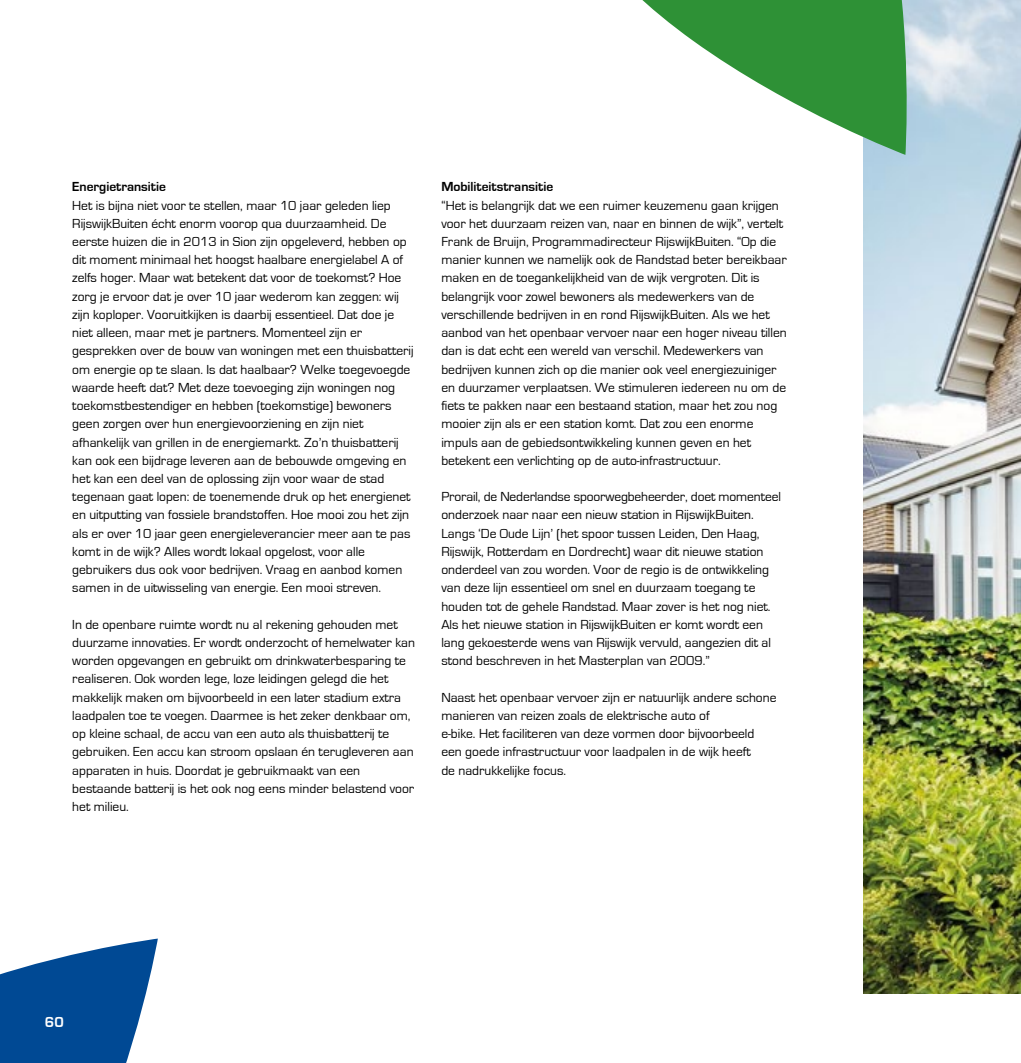
<style>
.page{position:relative;width:1021px;height:1063px;background:#fff}
.page>*{position:absolute;margin:0;border:0;box-sizing:border-box;transform-origin:0 0}
.t1{font:700 15px "Eurostile";color:#fff}
.Bodytekst{font:13.5px/18.3px "Eurostile";color:#000}
.Tussenkop{font:700 13.5px "Eurostile";color:#000}
</style>
<div class="page">
<img style="left:863px;top:0;width:157px;height:994px">
<svg style="left:642px;top:0;width:271px;height:155px;fill:#2e9136"></svg>
<svg style="left:0;top:939px;width:158px;height:124px"></svg>
<p class="Tussenkop" style="left:72px;top:180px;width:95px">Energietransitie</p>
<p class="Bodytekst" style="left:72px;top:196px;width:343px">Het is bijna niet voor te stellen, maar 10 jaar geleden liep RijswijkBuiten écht enorm voorop qua duurzaamheid. De eerste huizen die in 2013 in Sion zijn opgeleverd, hebben op dit moment minimaal het hoogst haalbare energielabel A of zelfs hoger. Maar wat betekent dat voor de toekomst? Hoe zorg je ervoor dat je over 10 jaar wederom kan zeggen: wij zijn koploper. Vooruitkijken is daarbij essentieel. Dat doe je niet alleen, maar met je partners. Momenteel zijn er gesprekken over de bouw van woningen met een thuisbatterij om energie op te slaan. Is dat haalbaar? Welke toegevoegde waarde heeft dat? Met deze toevoeging zijn woningen nog toekomstbestendiger en hebben (toekomstige) bewoners geen zorgen over hun energievoorziening en zijn niet afhankelijk van grillen in de energiemarkt. Zo’n thuisbatterij kan ook een bijdrage leveren aan de bebouwde omgeving en het kan een deel van de oplossing zijn voor waar de stad tegenaan gaat lopen: de toenemende druk op het energienet en uitputting van fossiele brandstoffen. Hoe mooi zou het zijn als er over 10 jaar geen energieleverancier meer aan te pas komt in de wijk? Alles wordt lokaal opgelost, voor alle gebruikers dus ook voor bedrijven. Vraag en aanbod komen samen in de uitwisseling van energie. Een mooi streven.</p>
<p class="Bodytekst" style="left:72px;top:616px;width:344px">In de openbare ruimte wordt nu al rekening gehouden met duurzame innovaties. Er wordt onderzocht of hemelwater kan worden opgevangen en gebruikt om drinkwaterbesparing te realiseren. Ook worden lege, loze leidingen gelegd die het makkelijk maken om bijvoorbeeld in een later stadium extra laadpalen toe te voegen. Daarmee is het zeker denkbaar om, op kleine schaal, de accu van een auto als thuisbatterij te gebruiken. Een accu kan stroom opslaan én terugleveren aan apparaten in huis. Doordat je gebruikmaakt van een bestaande batterij is het ook nog eens minder belastend voor het milieu.</p>
<p class="Tussenkop" style="left:441px;top:180px;width:113px">Mobiliteitstransitie</p>
<p class="Bodytekst" style="left:441px;top:196px;width:347px">“Het is belangrijk dat we een ruimer keuzemenu gaan krijgen voor het duurzaam reizen van, naar en binnen de wijk”, vertelt Frank de Bruijn, Programmadirecteur RijswijkBuiten. “Op die manier kunnen we namelijk ook de Randstad beter bereikbaar maken en de toegankelijkheid van de wijk vergroten. Dit is belangrijk voor zowel bewoners als medewerkers van de verschillende bedrijven in en rond RijswijkBuiten. Als we het aanbod van het openbaar vervoer naar een hoger niveau tillen dan is dat echt een wereld van verschil. Medewerkers van bedrijven kunnen zich op die manier ook veel energiezuiniger en duurzamer verplaatsen. We stimuleren iedereen nu om de fiets te pakken naar een bestaand station, maar het zou nog mooier zijn als er een station komt. Dat zou een enorme impuls aan de gebiedsontwikkeling kunnen geven en het betekent een verlichting op de auto-infrastructuur.</p>
<p class="Bodytekst" style="left:441px;top:488px;width:341px">Prorail, de Nederlandse spoorwegbeheerder, doet momenteel onderzoek naar naar een nieuw station in RijswijkBuiten.<br>Langs ‘De Oude Lijn’ (het spoor tussen Leiden, Den Haag, Rijswijk, Rotterdam en Dordrecht) waar dit nieuwe station onderdeel van zou worden. Voor de regio is de ontwikkeling van deze lijn essentieel om snel en duurzaam toegang te houden tot de gehele Randstad. Maar zover is het nog niet.<br>Als het nieuwe station in RijswijkBuiten er komt wordt een lang gekoesterde wens van Rijswijk vervuld, aangezien dit al stond beschreven in het Masterplan van 2009.”</p>
<p class="Bodytekst" style="left:441px;top:688px;width:337px">Naast het openbaar vervoer zijn er natuurlijk andere schone manieren van reizen zoals de elektrische auto of<br>e-bike. Het faciliteren van deze vormen door bijvoorbeeld een goede infrastructuur voor laadpalen in de wijk heeft<br>de nadrukkelijke focus.</p>
<p class="t1" style="left:45px;top:1014px;width:20px">60</p>
</div>
